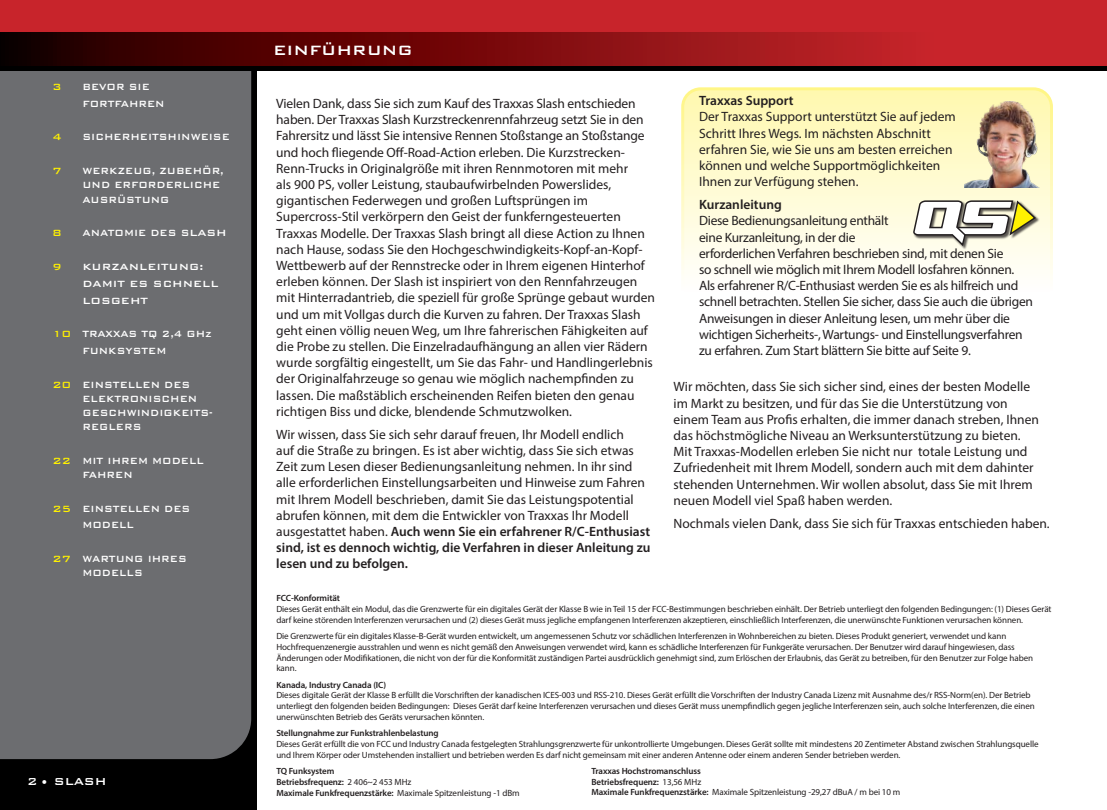
<style>
.page{position:relative;width:1107px;height:810px;background:#fff}
.page>*{position:absolute;margin:0;border:0;box-sizing:border-box;transform-origin:0 0}
.t1{font:500 18px "Bank Gothic BT";color:#fff}
.t2{font:13.5px/16.2px "Myriad Pro";color:#231f20}
.t3{font:13.5px/16.2px "Myriad Pro";letter-spacing:-.02em;color:#231f20}
.t4{font:600 13.5px "Myriad Pro";color:#231f20}
.t5{font:500 13.5px "Bank Gothic BT";letter-spacing:-.01em;color:#fff}
.t6{font:500 12px/16.8px "Bank Gothic BT";color:#fff;scale:.9 1}
.t7{font:500 12px/16.8px "Bank Gothic BT";color:#fff}
.t8{font:500 12px "Bank Gothic BT";color:#fff101}
.t9{font:9px/10.8px "Myriad Pro";letter-spacing:-.01em;color:#231f20}
.t10{font:600 9px/10.8px "Myriad Pro";letter-spacing:-.01em;color:#231f20}
.s1{color:#fff101}
.s2{font-weight:600}
.s3{font-weight:400}
</style>
<div class="page">
<div style="left:0;top:13px;width:256px;height:797px;background:#000"></div>
<div style="left:0;top:71px;width:251px;height:688px;background:#6c6d70"></div>
<div style="left:0;top:0;width:1107px;height:70px;background:#000"></div>
<div style="left:0;top:0;width:1107px;height:51px;background:#c8242b"></div>
<svg style="left:0;top:32px;width:1107px;height:34px;background:#7f0f12"></svg>
<svg style="left:685px;top:91px;width:364px;height:177px;background:#fffad0"></svg>
<div style="left:681px;top:87px;width:372px;height:277px;border:3px solid #fff;border-radius:18px"></div>
<div style="left:913px;top:201px;width:127px;height:49px;background:#231f20;opacity:.75"></div>
<svg style="left:912px;top:199px;width:125px;height:49px"></svg>
<img style="left:965px;top:101px;width:75px;height:87px">
<p class="t8" style="left:52px;top:80px;width:11px">3</p>
<p class="t6" style="left:82px;top:78px;width:93px">BEVOR SIE<br>FORTFAHREN</p>
<p class="t8" style="left:52px;top:131px;width:11px">4</p>
<p class="t6" style="left:82px;top:129px;width:165px">SICHERHEITSHINWEISE</p>
<p class="t8" style="left:52px;top:164px;width:11px">7</p>
<p class="t6" style="left:82px;top:163px;width:158px;line-height:14.4px">WERKZEUG, ZUBEHÖR,<br>UND ERFORDERLICHE<br>AUSRÜSTUNG</p>
<p class="t8" style="left:52px;top:227px;width:11px">8</p>
<p class="t6" style="left:82px;top:225px;width:162px">ANATOMIE DES SLASH</p>
<p class="t8" style="left:52px;top:260px;width:11px">9</p>
<p class="t7" style="left:82px;top:258px;width:138px">KURZANLEITUNG:<br>DAMIT ES SCHNELL<br>LOSGEHT</p>
<p class="t6" style="left:82px;top:325px;width:145px;text-indent:-30px"><span class="s1">10</span> TRAXXAS TQ 2,4 GHz<br>FUNKSYSTEM</p>
<p class="t6" style="left:82px;top:377px;width:146px;line-height:14.1px;text-indent:-30px"><span class="s1">20</span> EINSTELLEN DES<br>ELEKTRONISCHEN<br>GESCHWINDIGKEITS-<br>REGLERS</p>
<p class="t6" style="left:52px;top:452px;width:170px"><span class="s1">22</span> MIT IHREM MODELL</p>
<p class="t6" style="left:83px;top:466px;width:57px">FAHREN</p>
<p class="t6" style="left:82px;top:500px;width:121px;text-indent:-30px"><span class="s1">25</span> EINSTELLEN DES<br>MODELL</p>
<p class="t6" style="left:82px;top:551px;width:117px;line-height:14.4px;text-indent:-30px"><span class="s1">27</span> WARTUNG IHRES<br>MODELLS</p>
<p class="t5" style="left:27px;top:774px;width:81px">2 • SLASH</p>
<p class="t1" style="left:273px;top:40px;width:141px">EINFÜHRUNG</p>
<p class="t2" style="left:276px;top:95px;width:380px">Vielen Dank, dass Sie sich zum Kauf des Traxxas Slash entschieden haben. Der Traxxas Slash Kurzstreckenrennfahrzeug setzt Sie in den Fahrersitz und lässt Sie intensive Rennen Stoßstange an Stoßstange und hoch fliegende Off-Road-Action erleben. Die Kurzstrecken-Renn-Trucks in Originalgröße mit ihren Rennmotoren mit mehr<br>als 900 PS, voller Leistung, staubaufwirbelnden Powerslides, gigantischen Federwegen und großen Luftsprüngen im Supercross-Stil verkörpern den Geist der funkferngesteuerten Traxxas Modelle. Der Traxxas Slash bringt all diese Action zu Ihnen nach Hause, sodass Sie den Hochgeschwindigkeits-Kopf-an-Kopf-Wettbewerb auf der Rennstrecke oder in Ihrem eigenen Hinterhof erleben können. Der Slash ist inspiriert von den Rennfahrzeugen mit Hinterradantrieb, die speziell für große Sprünge gebaut wurden und um mit Vollgas durch die Kurven zu fahren. Der Traxxas Slash geht einen völlig neuen Weg, um Ihre fahrerischen Fähigkeiten auf die Probe zu stellen. Die Einzelradaufhängung an allen vier Rädern wurde sorgfältig eingestellt, um Sie das Fahr- und Handlingerlebnis der Originalfahrzeuge so genau wie möglich nachempfinden zu lassen. Die maßstäblich erscheinenden Reifen bieten den genau richtigen Biss und dicke, blendende Schmutzwolken.</p>
<p class="t2" style="left:276px;top:426px;width:376px">Wir wissen, dass Sie sich sehr darauf freuen, Ihr Modell endlich<br>auf die Straße zu bringen. Es ist aber wichtig, dass Sie sich etwas Zeit zum Lesen dieser Bedienungsanleitung nehmen. In ihr sind alle erforderlichen Einstellungsarbeiten und Hinweise zum Fahren mit Ihrem Modell beschrieben, damit Sie das Leistungspotential abrufen können, mit dem die Entwickler von Traxxas Ihr Modell ausgestattet haben. <span class="s2">Auch wenn Sie ein erfahrener R/C-Enthusiast sind, ist es dennoch wichtig, die Verfahren in dieser Anleitung zu lesen und zu befolgen.</span></p>
<p class="t4" style="left:699px;top:92px;width:96px">Traxxas Support</p>
<p class="t2" style="left:699px;top:109px;width:258px">Der Traxxas Support unterstützt Sie auf jedem Schritt Ihres Wegs. Im nächsten Abschnitt erfahren Sie, wie Sie uns am besten erreichen können und welche Supportmöglichkeiten Ihnen zur Verfügung stehen.</p>
<p class="t4" style="left:699px;top:196px;width:84px">Kurzanleitung</p>
<p class="t3" style="left:699px;top:213px;width:335px">Diese Bedienungsanleitung enthält<br>eine Kurzanleitung, in der die<br>erforderlichen Verfahren beschrieben sind, mit denen Sie<br>so schnell wie möglich mit Ihrem Modell losfahren können.<br>Als erfahrener R/C-Enthusiast werden Sie es als hilfreich und schnell betrachten. Stellen Sie sicher, dass Sie auch die übrigen Anweisungen in dieser Anleitung lesen, um mehr über die wichtigen Sicherheits-, Wartungs- und Einstellungsverfahren zu erfahren. Zum Start blättern Sie bitte auf Seite 9.</p>
<p class="t2" style="left:674px;top:379px;width:367px">Wir möchten, dass Sie sich sicher sind, eines der besten Modelle im Markt zu besitzen, und für das Sie die Unterstützung von einem Team aus Profis erhalten, die immer danach streben, Ihnen das höchstmögliche Niveau an Werksunterstützung zu bieten.<br>Mit Traxxas-Modellen erleben Sie nicht nur totale Leistung und Zufriedenheit mit Ihrem Modell, sondern auch mit dem dahinter stehenden Unternehmen. Wir wollen absolut, dass Sie mit Ihrem neuen Modell viel Spaß haben werden.</p>
<p class="t2" style="left:674px;top:515px;width:378px">Nochmals vielen Dank, dass Sie sich für Traxxas entschieden haben.</p>
<p class="t10" style="left:276px;top:592px;width:65px">FCC-Konformität</p>
<p class="t9" style="left:276px;top:603px;width:777px">Dieses Gerät enthält ein Modul, das die Grenzwerte für ein digitales Gerät der Klasse B wie in Teil 15 der FCC-Bestimmungen beschrieben einhält. Der Betrieb unterliegt den folgenden Bedingungen: (1) Dieses Gerät darf keine störenden Interferenzen verursachen und (2) dieses Gerät muss jegliche empfangenen Interferenzen akzeptieren, einschließlich Interferenzen, die unerwünschte Funktionen verursachen können.</p>
<p class="t9" style="left:276px;top:630px;width:758px">Die Grenzwerte für ein digitales Klasse-B-Gerät wurden entwickelt, um angemessenen Schutz vor schädlichen Interferenzen in Wohnbereichen zu bieten. Dieses Produkt generiert, verwendet und kann Hochfrequenzenergie ausstrahlen und wenn es nicht gemäß den Anweisungen verwendet wird, kann es schädliche Interferenzen für Funkgeräte verursachen. Der Benutzer wird darauf hingewiesen, dass Änderungen oder Modifikationen, die nicht von der für die Konformität zuständigen Partei ausdrücklich genehmigt sind, zum Erlöschen der Erlaubnis, das Gerät zu betreiben, für den Benutzer zur Folge haben kann.</p>
<p class="t10" style="left:276px;top:679px;width:111px">Kanada, Industry Canada (IC)</p>
<p class="t9" style="left:276px;top:690px;width:760px">Dieses digitale Gerät der Klasse B erfüllt die Vorschriften der kanadischen ICES-003 und RSS-210. Dieses Gerät erfüllt die Vorschriften der Industry Canada Lizenz mit Ausnahme des/r RSS-Norm(en). Der Betrieb unterliegt den folgenden beiden Bedingungen: Dieses Gerät darf keine Interferenzen verursachen und dieses Gerät muss unempfindlich gegen jegliche Interferenzen sein, auch solche Interferenzen, die einen unerwünschten Betrieb des Geräts verursachen könnten.</p>
<p class="t10" style="left:276px;top:727px;width:164px">Stellungnahme zur Funkstrahlenbelastung</p>
<p class="t9" style="left:276px;top:738px;width:764px">Dieses Gerät erfüllt die von FCC und Industry Canada festgelegten Strahlungsgrenzwerte für unkontrollierte Umgebungen. Dieses Gerät sollte mit mindestens 20 Zentimeter Abstand zwischen Strahlungsquelle und Ihrem Körper oder Umstehenden installiert und betrieben werden Es darf nicht gemeinsam mit einer anderen Antenne oder einem anderen Sender betrieben werden.</p>
<p class="t10" style="left:276px;top:765px;width:245px">TQ Funksystem<br>Betriebsfrequenz: <span class="s3">2 406~2 453 MHz<br></span>Maximale Funkfrequenzstärke: <span class="s3">Maximale Spitzenleistung -1 dBm</span></p>
<p class="t10" style="left:591px;top:765px;width:311px">Traxxas Hochstromanschluss<br>Betriebsfrequenz: <span class="s3">13,56 MHz<br></span>Maximale Funkfrequenzstärke: <span class="s3">Maximale Spitzenleistung -29,27 dBuA / m bei 10 m</span></p>
</div>
